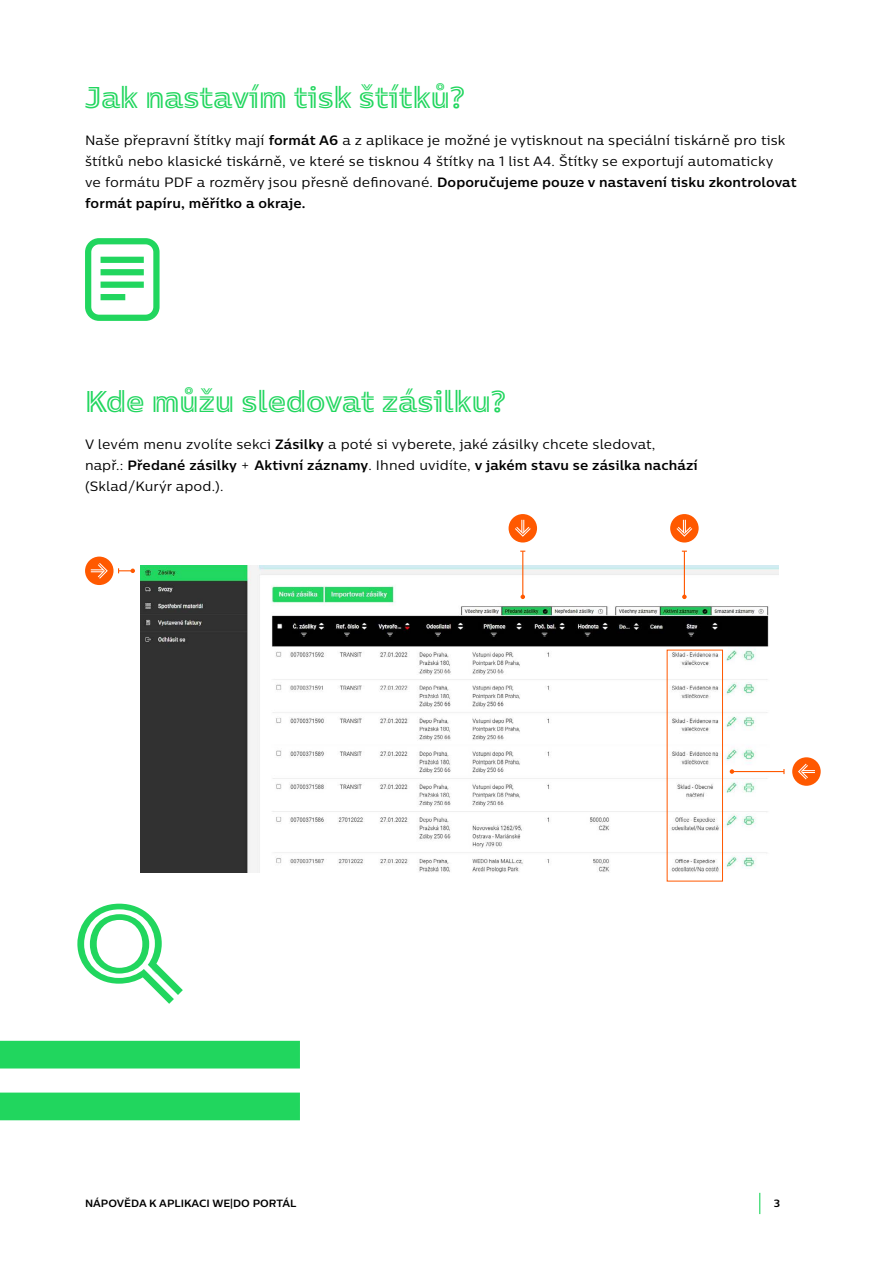
<style>
.page{position:relative;width:893px;height:1263px;background:#fff}
.page>*{position:absolute;margin:0;border:0;box-sizing:border-box;transform-origin:0 0}
.t1{font:700 30px "Centrale Sans Inline";color:#21d65e}
.t2{font:13.5px/21px "Centrale Sans Pro";letter-spacing:.01em;color:#000}
.t3{font:700 10.5px "Centrale Sans Pro";color:#000}
.s1{font-weight:700}
</style>
<div class="page">
<svg style="left:759px;top:1193px;width:1px;height:21px"></svg>
<img style="left:140px;top:566px;width:639px;height:307px">
<div style="left:792px;top:757px;width:29px;height:29px;background:#ff5900;border-radius:50%"></div>
<div style="left:509px;top:514px;width:28px;height:28px;background:#ff5900;border-radius:50%"></div>
<div style="left:670px;top:514px;width:29px;height:28px;background:#ff5900;border-radius:50%"></div>
<svg style="left:798px;top:764px;width:17px;height:15px"></svg>
<svg style="left:515px;top:520px;width:16px;height:17px"></svg>
<svg style="left:676px;top:520px;width:16px;height:17px"></svg>
<hr style="left:732px;top:771px;width:52px;height:1px;background:#ff5900">
<svg style="left:730px;top:769px;width:4px;height:5px"></svg>
<hr style="left:522px;top:551px;width:1px;height:46px;background:#ff5900">
<svg style="left:521px;top:595px;width:4px;height:4px"></svg>
<hr style="left:684px;top:551px;width:1px;height:46px;background:#ff5900">
<svg style="left:682px;top:595px;width:5px;height:4px"></svg>
<div style="left:85px;top:557px;width:29px;height:28px;background:#ff5900;border-radius:50%"></div>
<svg style="left:91px;top:563px;width:17px;height:16px"></svg>
<svg style="left:118px;top:568px;width:17px;height:5px"></svg>
<div style="left:667px;top:650px;width:56px;height:231px;border:1px solid #ff5900"></div>
<svg style="left:77px;top:904px;width:106px;height:100px"></svg>
<svg style="left:85px;top:238px;width:75px;height:83px"></svg>
<svg style="left:0;top:1041px;width:300px;height:79px"></svg>
<h1 class="t1" style="left:85px;top:77px;width:381px">Jak nastavím tisk štítků?</h1>
<p class="t2" style="left:85px;top:129px;width:713px">Naše přepravní štítky mají <span class="s1">formát A6</span> a z aplikace je možné je vytisknout na speciální tiskárně pro tisk štítků nebo klasické tiskárně, ve které se tisknou 4 štítky na 1 list A4. Štítky se exportují automaticky<br>ve formátu PDF a rozměry jsou přesně definované. <span class="s1">Doporučujeme pouze v nastavení tisku zkontrolovat formát papíru, měřítko a okraje.</span></p>
<h1 class="t1" style="left:85px;top:381px;width:422px">Kde můžu sledovat zásilku?</h1>
<p class="t2" style="left:85px;top:433px;width:614px">V levém menu zvolíte sekci <span class="s1">Zásilky</span> a poté si vyberete, jaké zásilky chcete sledovat,<br>např.: <span class="s1">Předané zásilky</span> + <span class="s1">Aktivní záznamy</span>. Ihned uvidíte, <span class="s1">v jakém stavu se zásilka nachází </span>(Sklad/Kurýr apod.).</p>
<p class="t3" style="left:85px;top:1196px;width:213px">NÁPOVĚDA K APLIKACI WE|DO PORTÁL</p>
<p class="t3" style="left:774px;top:1196px;width:8px">3</p>
</div>
